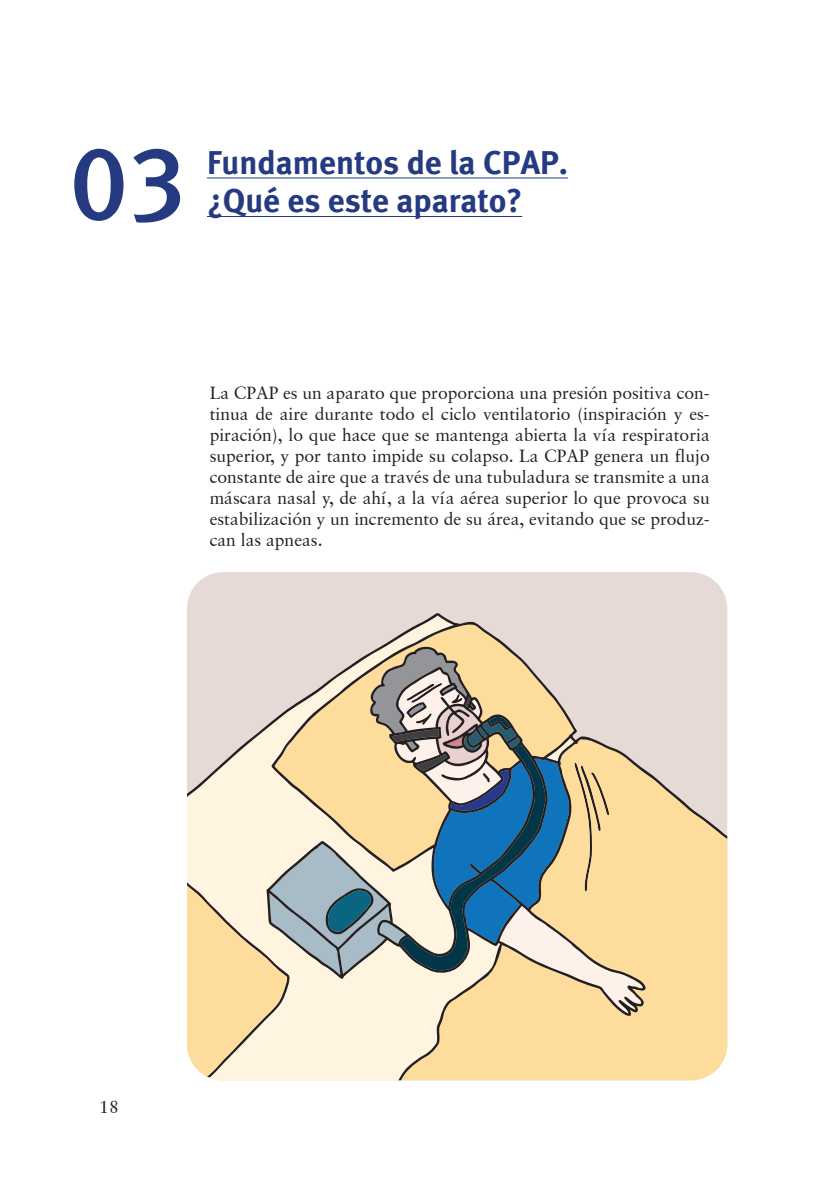
<style>
.page{position:relative;width:819px;height:1191px;background:#fff}
.page>*{position:absolute;margin:0;border:0;box-sizing:border-box;transform-origin:0 0}
.t1{font:105px "Meta Medium LF Caps";color:#253a81}
.t2{font:700 33.25px "Meta";color:#253a81}
.t3{font:17.5px/21px "Garamond Retrospective S Si";color:#231f20;text-align:justify}
</style>
<div class="page">
<hr style="left:207px;top:178px;width:361px;height:1px;background:#253a81">
<hr style="left:207px;top:216px;width:315px;height:1px;background:#253a81">
<div style="left:187px;top:572px;width:540px;height:508px;background:#e5dad5;border-radius:36px"></div>
<svg style="left:187px;top:613px;width:540px;height:467px"></svg>
<h1 class="t1" style="left:69px;top:122px;width:119px">03</h1>
<h2 class="t2" style="left:207px;top:142px;width:362px">Fundamentos de la CPAP.</h2>
<h2 class="t2" style="left:207px;top:181px;width:317px">¿Qué es este aparato?</h2>
<p class="t3" style="left:210px;top:382px;width:501px">La CPAP es un aparato que proporciona una presión positiva con&shy;tinua de aire durante todo el ciclo ventilatorio (inspiración y es&shy;piración), lo que hace que se mantenga abierta la vía respiratoria superior, y por tanto impide su colapso. La CPAP genera un flujo constante de aire que a través de una tubuladura se transmite a una máscara nasal y, de ahí, a la vía aérea superior lo que provoca su estabilización y un incremento de su área, evitando que se produz&shy;can las apneas.</p>
<p class="t3" style="left:99px;top:1096px;width:21px">18</p>
</div>
